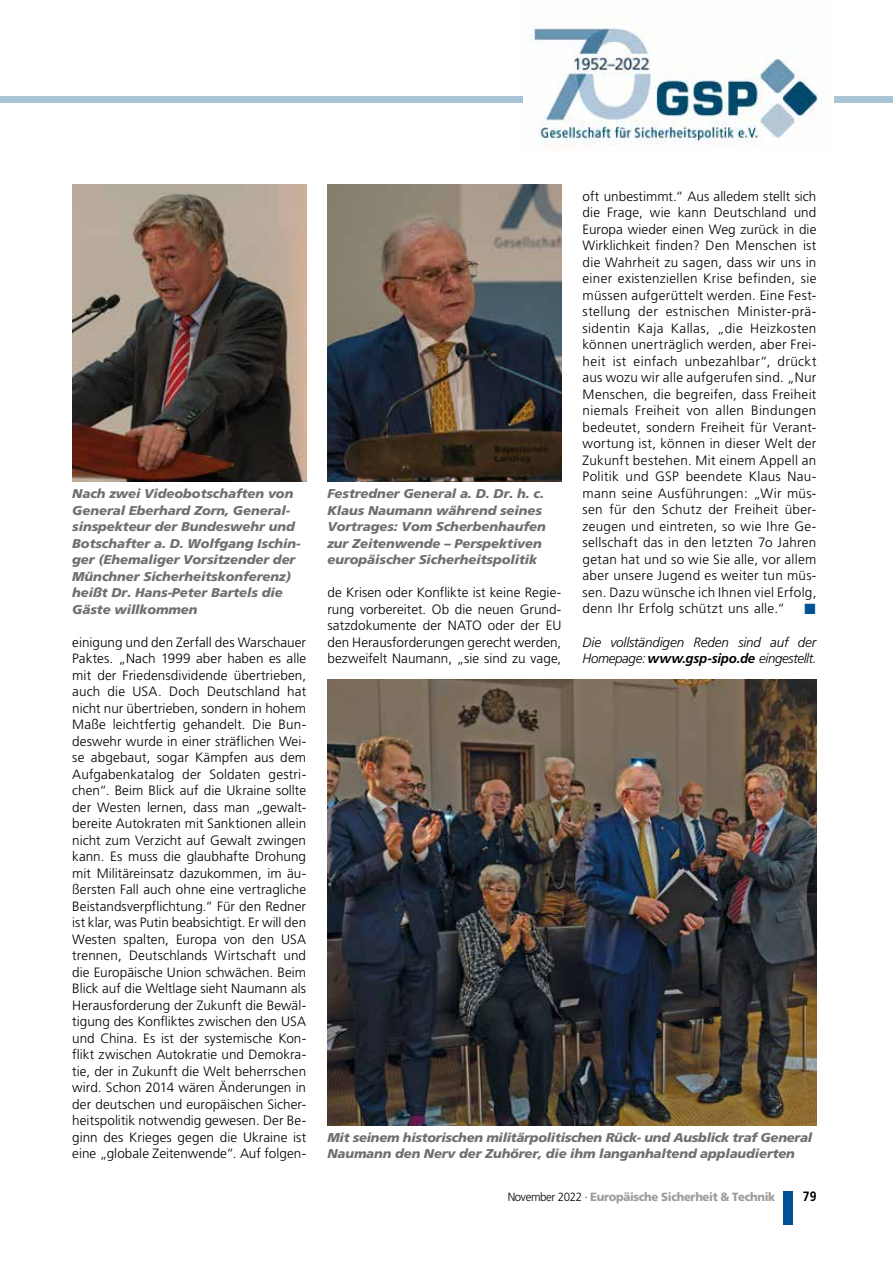
<style>
.page{position:relative;width:893px;height:1263px;background:#fff}
.page>*{position:absolute;margin:0;border:0;box-sizing:border-box;transform-origin:0 0}
.t1{font:15px "European Pi Three";color:#005297}
.t2{font:300 13.5px/16.5px "Frutiger";letter-spacing:.005em;color:#000;text-align:justify}
.t3{font:italic 300 13.5px/16.5px "Frutiger";letter-spacing:-.015em;color:#000}
.t4{font:700 13.5px "Frutiger";color:#000;scale:.9 1}
.t5{font:italic 900 12.75px/16.5px "Frutiger LT Pro";letter-spacing:-.005em;color:#706f6f}
.t6{font:900 11.85px "Frutiger";letter-spacing:-.03em;color:#9d9d9c;scale:.96 1}
.s1{font-weight:700}
.s2{font-family:"Frutiger LT Pro";font-weight:300;color:#000}
</style>
<div class="page">
<div style="left:783px;top:1191px;width:9px;height:33px;background:#005297"></div>
<div style="left:0;top:96px;width:893px;height:7px;background:#a7c5d5"></div>
<img style="left:523px;top:16px;width:310px;height:129px">
<img style="left:72px;top:185px;width:234px;height:297px">
<img style="left:327px;top:185px;width:234px;height:297px">
<img style="left:327px;top:680px;width:489px;height:445px">
<p class="t2" style="left:583px;top:188px;width:235px">oft unbestimmt.“ Aus alledem stellt sich die Frage, wie kann Deutschland und Europa wieder einen Weg zurück in die Wirklichkeit finden? Den Menschen ist die Wahrheit zu sagen, dass wir uns in einer existenziellen Krise befinden, sie müssen aufgerüttelt werden. Eine Fest&shy;stellung der estnischen Minister-prä&shy;sidentin Kaja Kallas, „die Heizkosten können unerträglich werden, aber Frei&shy;heit ist einfach unbezahlbar“, drückt aus wozu wir alle aufgerufen sind. „Nur Menschen, die begreifen, dass Freiheit niemals Freiheit von allen Bindungen bedeutet, sondern Freiheit für Verant&shy;wortung ist, können in dieser Welt der Zukunft bestehen. Mit einem Appell an Politik und GSP beendete Klaus Nau&shy;mann seine Ausführungen: „Wir müs&shy;sen für den Schutz der Freiheit über&shy;zeugen und eintreten, so wie Ihre Ge&shy;sellschaft das in den letzten 7o Jahren getan hat und so wie Sie alle, vor allem aber unsere Jugend es weiter tun müs&shy;sen. Dazu wünsche ich Ihnen viel Erfolg, denn Ihr Erfolg schützt uns alle.“</p>
<p class="t5" style="left:72px;top:485px;width:230px">Nach zwei Videobotschaften von<br>General Eberhard Zorn, General&shy;sinspekteur der Bundeswehr und<br>Botschafter a. D. Wolfgang Ischin&shy;ger (Ehemaliger Vorsitzender der<br>Münchner Sicherheitskonferenz) heißt Dr. Hans-Peter Bartels die<br>Gäste willkommen</p>
<p class="t5" style="left:327px;top:485px;width:220px">Festredner General a. D. Dr. h. c.<br>Klaus Naumann während seines<br>Vortrages: Vom Scherbenhaufen zur Zeitenwende – Perspektiven europäischer Sicherheitspolitik</p>
<p class="t2" style="left:327px;top:584px;width:235px">de Krisen oder Konflikte ist keine Regie&shy;rung vorbereitet. Ob die neuen Grund&shy;satzdokumente der NATO oder der EU den Herausforderungen gerecht werden, bezweifelt Naumann, „sie sind zu vage,</p>
<p class="t1" style="left:804px;top:599px;width:14px">L</p>
<p class="t3" style="left:583px;top:634px;width:235px">Die vollständigen Reden sind auf der<br>Homepage: <span class="s1">www.gsp-sipo.de</span> eingestellt.</p>
<p class="t2" style="left:72px;top:634px;width:235px">einigung und den Zerfall des Warschauer Paktes. „Nach 1999 aber haben es alle mit der Friedensdividende übertrieben, auch die USA. Doch Deutschland hat nicht nur übertrieben, sondern in hohem Maße leichtfertig gehandelt. Die Bun&shy;deswehr wurde in einer sträflichen Wei&shy;se abgebaut, sogar Kämpfen aus dem Aufgabenkatalog der Soldaten gestri&shy;chen“. Beim Blick auf die Ukraine sollte der Westen lernen, dass man „gewalt&shy;bereite Autokraten mit Sanktionen allein nicht zum Verzicht auf Gewalt zwingen kann. Es muss die glaubhafte Drohung mit Militäreinsatz dazukommen, im äu&shy;ßersten Fall auch ohne eine vertragliche Beistandsverpflichtung.“ Für den Redner ist klar, was Putin beabsichtigt. Er will den Westen spalten, Europa von den USA trennen, Deutschlands Wirtschaft und die Europäische Union schwächen. Beim Blick auf die Weltlage sieht Naumann als Herausforderung der Zukunft die Bewäl&shy;tigung des Konfliktes zwischen den USA und China. Es ist der systemische Kon&shy;flikt zwischen Autokratie und Demokra&shy;tie, der in Zukunft die Welt beherrschen wird. Schon 2014 wären Änderungen in der deutschen und europäischen Sicher&shy;heitspolitik notwendig gewesen. Der Be&shy;ginn des Krieges gegen die Ukraine ist eine „globale Zeitenwende“. Auf folgen-</p>
<p class="t5" style="left:327px;top:1129px;width:486px">Mit seinem historischen militärpolitischen Rück- und Ausblick traf General<br>Naumann den Nerv der Zuhörer, die ihm langanhaltend applaudierten</p>
<p class="t6" style="left:508px;top:1189px;width:280px"><span class="s2">November 2022 ·</span> Europäische Sicherheit &amp; Technik</p>
<p class="t4" style="left:803px;top:1189px;width:17px">79</p>
</div>
